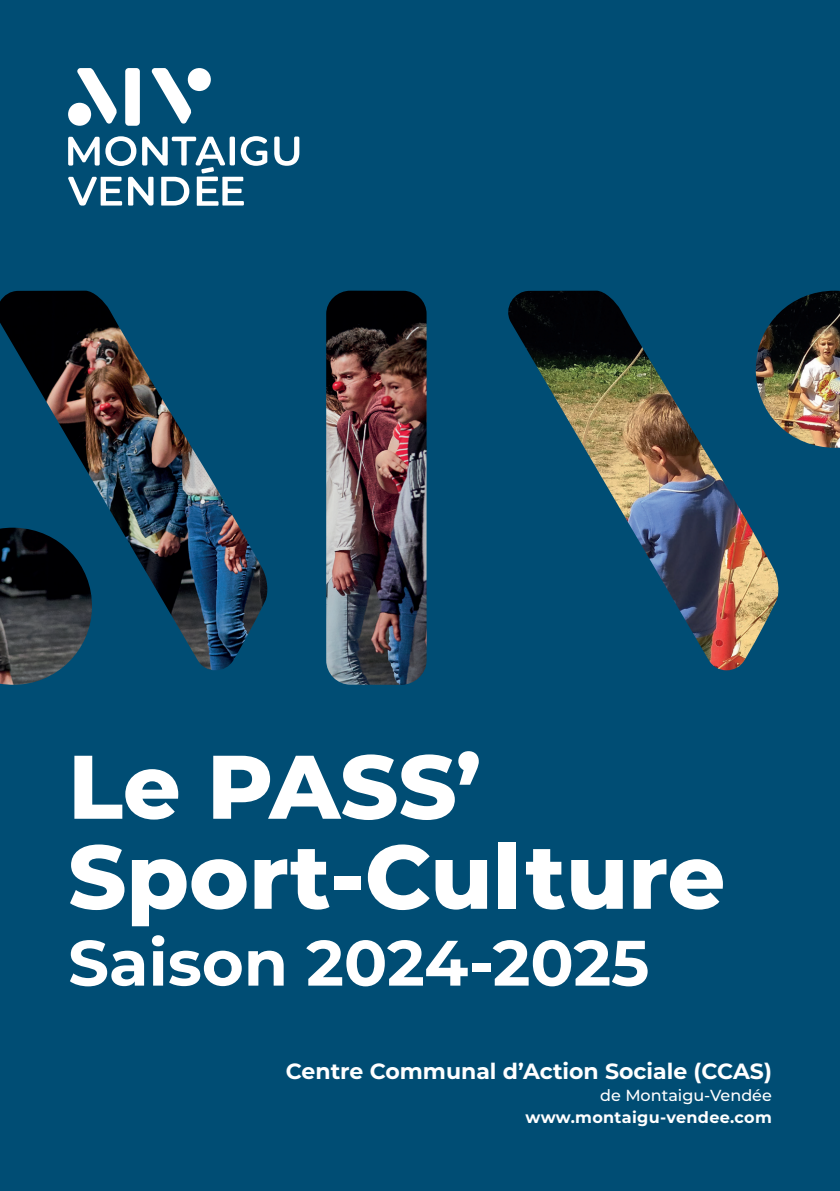
<style>
.page{position:relative;width:840px;height:1191px;background:#fff}
.page>*{position:absolute;margin:0;border:0;box-sizing:border-box;transform-origin:0 0}
.t1{font:800 90px/90px "Montserrat";color:#fff}
.t2{font:700 64px "Montserrat";color:#fff}
.t3{font:700 22px "Montserrat";color:#fff}
.t4{font:700 16px "Montserrat";letter-spacing:.02em;color:#fff}
.t5{font:500 16px "Montserrat";color:#fff}
</style>
<div class="page">
<div style="left:0;top:0;width:839px;height:1191px;background:#004d74"></div>
<img style="left:508px;top:291px;width:331px;height:379px">
<img style="left:0;top:291px;width:426px;height:394px">
<div style="left:125px;top:68px;width:15px;height:58px;background:#fff;border-radius:4px"></div>
<svg style="left:77px;top:68px;width:40px;height:56px"></svg>
<div style="left:68px;top:102px;width:23px;height:24px;background:#fff;border-radius:50%"></div>
<div style="left:187px;top:68px;width:24px;height:23px;background:#fff;border-radius:50%"></div>
<svg style="left:151px;top:68px;width:40px;height:56px"></svg>
<svg style="left:274px;top:136px;width:25px;height:30px"></svg>
<svg style="left:68px;top:136px;width:199px;height:70px"></svg>
<h1 class="t1" style="left:68px;top:737px;width:658px">Le PASS’<br>Sport-Culture</h1>
<h2 class="t2" style="left:68px;top:916px;width:582px">Saison 2024-2025</h2>
<p class="t3" style="left:286px;top:1055px;width:487px">Centre Communal d’Action Sociale (CCAS)</p>
<p class="t5" style="left:600px;top:1084px;width:173px">de Montaigu-Vendée</p>
<p class="t4" style="left:525px;top:1105px;width:247px">www.montaigu-vendee.com</p>
</div>
